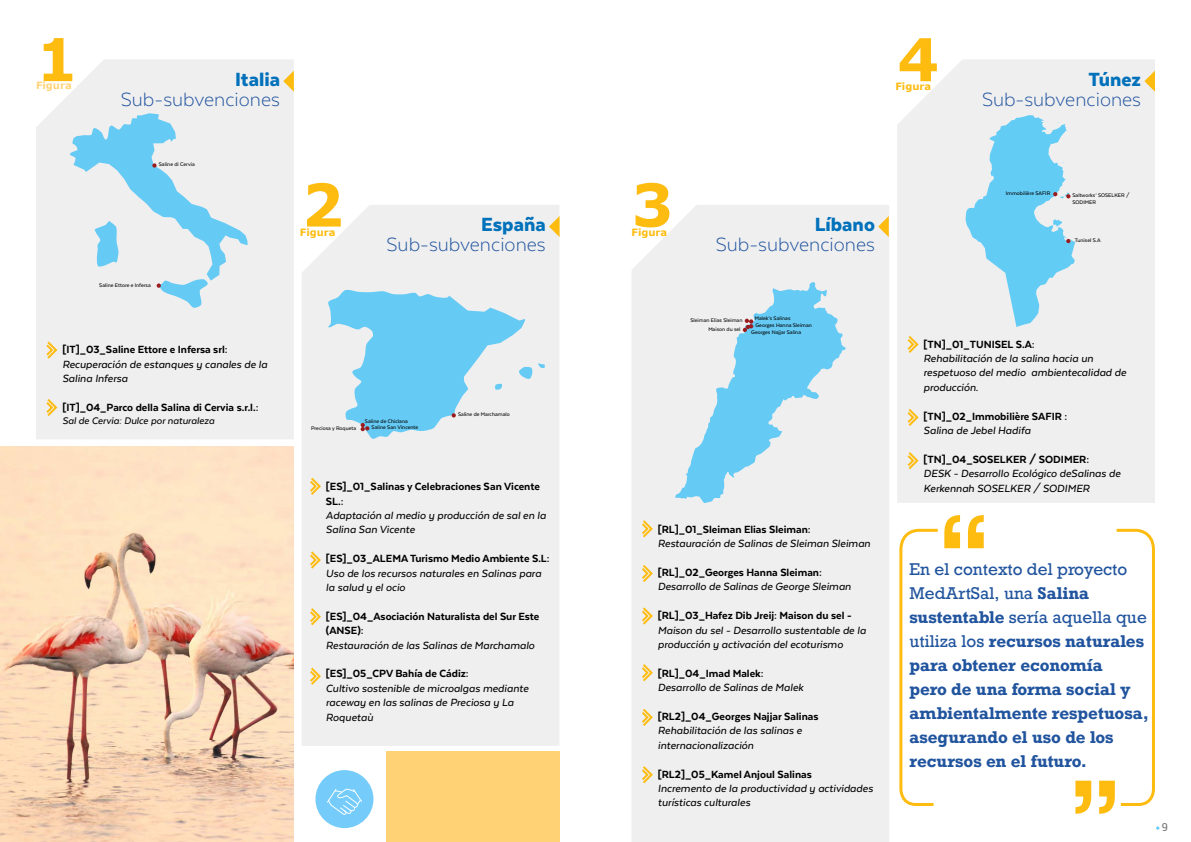
<style>
.page{position:relative;width:1191px;height:842px;background:#fff}
.page>*{position:absolute;margin:0;border:0;box-sizing:border-box;transform-origin:0 0}
.t1{font:700 89px "Rockwell";color:#febc11}
.t2{font:700 59px "Verdana";color:#febc11}
.t3{font:300 22px "Texta";color:#21549e}
.t4{font:900 22px "Texta";color:#0071bb}
.t5{font:700 16px/24px "Rockwell";color:#21549e}
.t6{font:italic 500 12px/14.4px "Texta";color:#000}
.t7{font:800 12px/14.4px "Texta";color:#000}
.t8{font:italic 500 11px "Texta";color:#000}
.t9{font:11px "Roboto";color:#767276}
.t10{font:700 10px "Verdana";color:#febc11}
.t11{font:700 10px "Verdana";color:#ffd47a}
.t12{font:500 6px/6.9px "Texta";color:#000}
.s1{font-weight:400}
</style>
<div class="page">
<div style="left:36px;top:60px;width:258px;height:379px;background:#efeff0"></div>
<svg style="left:44px;top:339px;width:15px;height:22px"></svg>
<svg style="left:44px;top:397px;width:15px;height:21px"></svg>
<div style="left:302px;top:205px;width:257px;height:541px;background:#efeff0"></div>
<svg style="left:308px;top:476px;width:14px;height:21px"></svg>
<svg style="left:308px;top:549px;width:14px;height:22px"></svg>
<svg style="left:538px;top:363px;width:7px;height:5px"></svg>
<div style="left:386px;top:751px;width:173px;height:91px;background:#ffd276"></div>
<img style="left:0;top:446px;width:294px;height:396px">
<div style="left:632px;top:205px;width:257px;height:637px;background:#efeff0"></div>
<svg style="left:640px;top:518px;width:14px;height:22px"></svg>
<svg style="left:640px;top:563px;width:14px;height:21px"></svg>
<svg style="left:308px;top:606px;width:14px;height:21px"></svg>
<svg style="left:308px;top:665px;width:14px;height:22px"></svg>
<svg style="left:640px;top:605px;width:14px;height:22px"></svg>
<svg style="left:640px;top:662px;width:14px;height:21px"></svg>
<svg style="left:640px;top:707px;width:14px;height:21px"></svg>
<svg style="left:640px;top:764px;width:14px;height:21px"></svg>
<div style="left:897px;top:60px;width:258px;height:443px;background:#efeff0"></div>
<svg style="left:905px;top:334px;width:15px;height:21px"></svg>
<svg style="left:905px;top:407px;width:15px;height:21px"></svg>
<svg style="left:905px;top:450px;width:15px;height:21px"></svg>
<svg style="left:899px;top:528px;width:39px;height:278px"></svg>
<svg style="left:1116px;top:528px;width:39px;height:278px"></svg>
<svg style="left:283px;top:71px;width:11px;height:21px"></svg>
<svg style="left:549px;top:216px;width:10px;height:21px"></svg>
<svg style="left:878px;top:216px;width:10px;height:21px"></svg>
<svg style="left:1144px;top:71px;width:11px;height:21px"></svg>
<svg style="left:70px;top:113px;width:178px;height:195px"></svg>
<svg style="left:327px;top:289px;width:205px;height:150px"></svg>
<svg style="left:675px;top:282px;width:170px;height:221px"></svg>
<svg style="left:965px;top:115px;width:110px;height:212px"></svg>
<div style="left:315px;top:770px;width:58px;height:58px;background:#75ccfa;border-radius:50%"></div>
<svg style="left:327px;top:788px;width:35px;height:27px"></svg>
<h2 class="t2" style="left:36px;top:21px;width:43px">1</h2>
<p class="t11" style="left:36px;top:79px;width:37px">Figura</p>
<h3 class="t4" style="left:235px;top:68px;width:46px">Italia</h3>
<h3 class="t3" style="left:121px;top:88px;width:161px">Sub-subvenciones</h3>
<h2 class="t2" style="left:897px;top:21px;width:43px">4</h2>
<p class="t10" style="left:895px;top:80px;width:37px">Figura</p>
<h3 class="t4" style="left:1088px;top:68px;width:54px">Túnez</h3>
<h3 class="t3" style="left:982px;top:88px;width:161px">Sub-subvenciones</h3>
<p class="t12" style="left:159px;top:161px;width:38px">Saline di Cervia</p>
<p class="t12" style="left:99px;top:281px;width:53px">Saline Ettore e Infersa</p>
<p class="t7" style="left:62px;top:342px;width:167px">[IT]_03_Saline Ettore e Infersa srl:</p>
<p class="t6" style="left:62px;top:357px;width:206px">Recuperación de estanques y canales de la<br>Salina Infersa</p>
<p class="t7" style="left:62px;top:400px;width:198px">[IT]_04_Parco della Salina di Cervia s.r.l.:</p>
<p class="t8" style="left:62px;top:415px;width:154px">Sal de Cervia: Dulce por naturaleza</p>
<h2 class="t2" style="left:631px;top:167px;width:43px">3</h2>
<h2 class="t2" style="left:302px;top:167px;width:43px">2</h2>
<h3 class="t4" style="left:481px;top:213px;width:66px">España</h3>
<h3 class="t3" style="left:386px;top:233px;width:161px">Sub-subvenciones</h3>
<p class="t10" style="left:300px;top:225px;width:37px">Figura</p>
<p class="t10" style="left:631px;top:225px;width:37px">Figura</p>
<h3 class="t4" style="left:814px;top:213px;width:62px">Líbano</h3>
<h3 class="t3" style="left:716px;top:233px;width:161px">Sub-subvenciones</h3>
<p class="t12" style="left:708px;top:315px;width:36px;line-height:9.5px;text-indent:-18px">Sleiman Elias Sleiman<br>Maison du sel</p>
<p class="t12" style="left:754px;top:315px;width:59px">Malek’s Salinas<br>Georges Hanna Sleiman</p>
<p class="t12" style="left:751px;top:328px;width:51px">Georges Najjar Salina</p>
<p class="t12" style="left:365px;top:417px;width:44px">Saline de Chiclana</p>
<p class="t12" style="left:311px;top:425px;width:47px">Preciosa y Roqueta</p>
<p class="t12" style="left:371px;top:423px;width:48px">Saline San Vincente</p>
<p class="t12" style="left:458px;top:410px;width:53px">Saline de Marchamalo</p>
<p class="t7" style="left:326px;top:479px;width:215px">[ES]_01_Salinas y Celebraciones San Vicente<br>SL.:</p>
<p class="t6" style="left:326px;top:508px;width:222px">Adaptación al medio y producción de sal en la<br>Salina San Vicente</p>
<p class="t7" style="left:326px;top:551px;width:225px">[ES]_03_ALEMA Turismo Medio Ambiente S.L:</p>
<p class="t6" style="left:326px;top:566px;width:217px">Uso de los recursos naturales en Salinas para la salud y el ocio</p>
<p class="t7" style="left:326px;top:609px;width:215px">[ES]_04_Asociación Naturalista del Sur Este (ANSE):</p>
<p class="t6" style="left:326px;top:638px;width:210px">Restauración de las Salinas de Marchamalo</p>
<p class="t7" style="left:326px;top:666px;width:144px">[ES]_05_CPV Bahía de Cádiz:</p>
<p class="t6" style="left:326px;top:681px;width:204px">Cultivo sostenible de microalgas mediante raceway en las salinas de Preciosa y La<br>Roquetaù</p>
<p class="t7" style="left:658px;top:522px;width:154px">[RL]_01_Sleiman Elias Sleiman:</p>
<p class="t6" style="left:658px;top:536px;width:214px">Restauración de Salinas de Sleiman Sleiman</p>
<p class="t7" style="left:658px;top:565px;width:166px">[RL]_02_Georges Hanna Sleiman:</p>
<p class="t6" style="left:658px;top:579px;width:195px">Desarrollo de Salinas de George Sleiman</p>
<p class="t7" style="left:658px;top:608px;width:195px">[RL]_03_Hafez Dib Jreij: Maison du sel -</p>
<p class="t6" style="left:658px;top:623px;width:210px">Maison du sel - Desarrollo sustentable de la producción y activación del ecoturismo</p>
<p class="t7" style="left:658px;top:666px;width:107px">[RL]_04_Imad Malek:</p>
<p class="t6" style="left:658px;top:680px;width:147px">Desarrollo de Salinas de Malek</p>
<p class="t7" style="left:658px;top:709px;width:162px">[RL2]_04_Georges Najjar Salinas</p>
<p class="t6" style="left:658px;top:723px;width:145px">Rehabilitación de las salinas e internacionalización</p>
<p class="t7" style="left:658px;top:767px;width:156px">[RL2]_05_Kamel Anjoul Salinas</p>
<p class="t6" style="left:658px;top:781px;width:217px">Incremento de la productividad y actividades turísticas culturales</p>
<p class="t12" style="left:1005px;top:189px;width:46px">Immobilière SAFIR</p>
<p class="t12" style="left:1072px;top:192px;width:59px;line-height:7.2px">Saltworks’ SOSELKER /<br>SODIMER</p>
<p class="t12" style="left:1075px;top:236px;width:27px">Tunisel S.A</p>
<p class="t7" style="left:923px;top:337px;width:113px">[TN]_01_TUNISEL S.A:</p>
<p class="t6" style="left:923px;top:351px;width:204px">Rehabilitación de la salina hacia un respetuoso del medio ambientecalidad de producción.</p>
<p class="t7" style="left:923px;top:409px;width:145px">[TN]_02_Immobilière SAFIR :</p>
<p class="t6" style="left:923px;top:423px;width:109px">Salina de Jebel Hadifa</p>
<p class="t7" style="left:923px;top:452px;width:167px">[TN]_04_SOSELKER / SODIMER:</p>
<p class="t6" style="left:923px;top:466px;width:198px">DESK - Desarrollo Ecológico deSalinas de<br>Kerkennah SOSELKER / SODIMER</p>
<h1 class="t1" style="left:938px;top:490px;width:53px">“</h1>
<h3 class="t5" style="left:909px;top:557px;width:241px"><span class="s1">En el contexto del proyecto<br>MedArtSal, una</span> Salina sustentable <span class="s1">sería aquella que utiliza los</span> recursos naturales para obtener economía<br>pero de una forma social y ambientalmente respetuosa, asegurando el uso de los recursos en el futuro.</h3>
<h1 class="t1" style="left:1121px;top:838px;width:53px;rotate:-180deg">“</h1>
<p class="t9" style="left:1161px;top:819px;width:8px">9</p>
</div>
